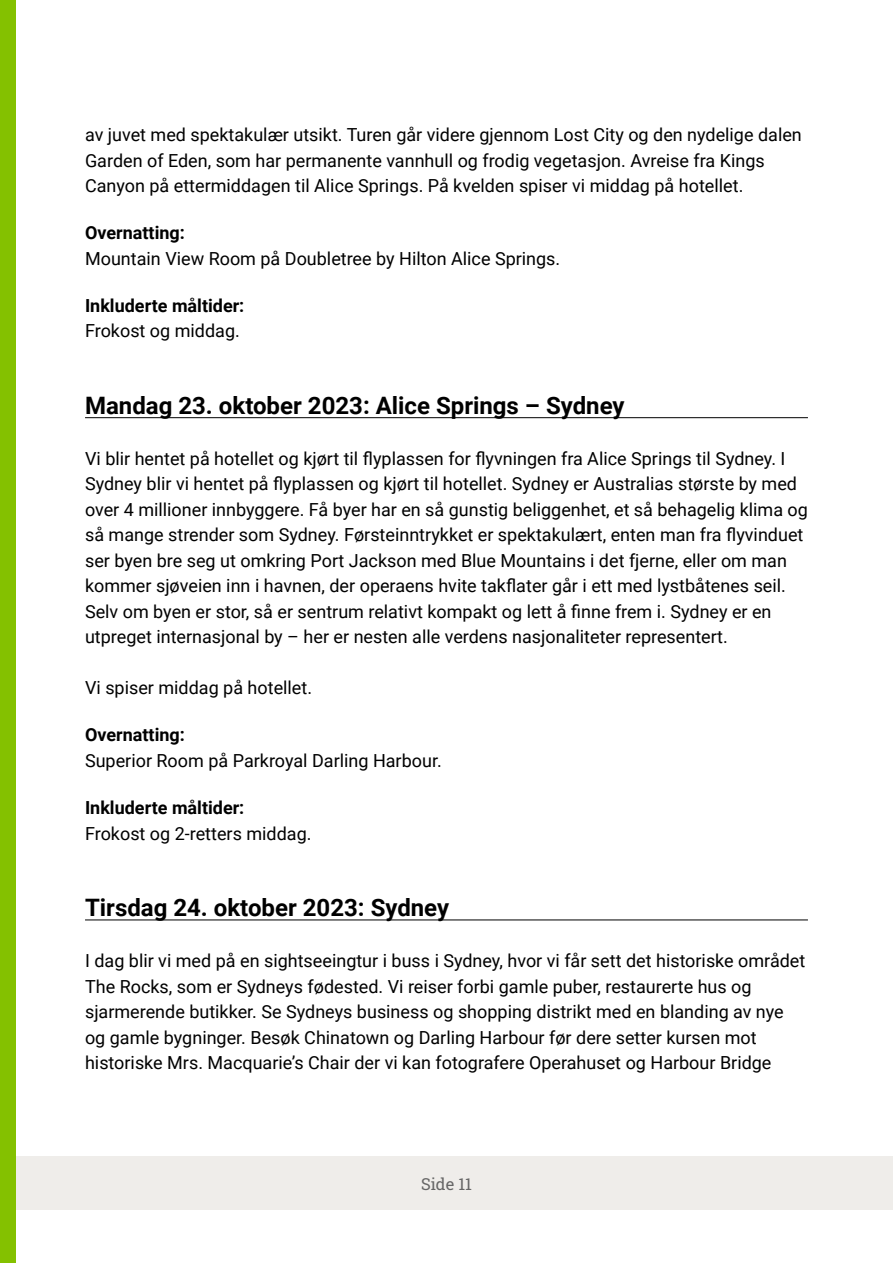
<style>
.page{position:relative;width:893px;height:1263px;background:#fff}
.page>*{position:absolute;margin:0;border:0;box-sizing:border-box;transform-origin:0 0}
.t1{font:700 24px "Roboto";color:#000}
.t2{font:18px/25.5px "Roboto";color:#000}
.t3{font:700 18px "Roboto";color:#000}
.t4{font:16.5px "Roboto Slab";color:#666}
</style>
<div class="page">
<div style="left:0;top:1157px;width:893px;height:53px;background:#efedea"></div>
<div style="left:0;top:0;width:16px;height:1263px;background:#84c100"></div>
<hr style="left:85px;top:417px;width:723px;height:1px;background:#000">
<hr style="left:85px;top:919px;width:723px;height:1px;background:#000">
<p class="t2" style="left:85px;top:121px;width:718px">av juvet med spektakulær utsikt. Turen går videre gjennom Lost City og den nydelige dalen<br>Garden of Eden, som har permanente vannhull og frodig vegetasjon. Avreise fra Kings<br>Canyon på ettermiddagen til Alice Springs. På kvelden spiser vi middag på hotellet.</p>
<p class="t3" style="left:85px;top:220px;width:101px">Overnatting:</p>
<p class="t2" style="left:85px;top:245px;width:477px">Mountain View Room på Doubletree by Hilton Alice Springs.</p>
<p class="t3" style="left:85px;top:293px;width:161px">Inkluderte måltider:</p>
<p class="t2" style="left:85px;top:317px;width:156px">Frokost og middag.</p>
<h1 class="t1" style="left:85px;top:388px;width:541px">Mandag 23. oktober 2023: Alice Springs – Sydney</h1>
<p class="t2" style="left:85px;top:445px;width:724px">Vi blir hentet på hotellet og kjørt til flyplassen for flyvningen fra Alice Springs til Sydney. I Sydney blir vi hentet på flyplassen og kjørt til hotellet. Sydney er Australias største by med over 4 millioner innbyggere. Få byer har en så gunstig beliggenhet, et så behagelig klima og så mange strender som Sydney. Førsteinntrykket er spektakulært, enten man fra flyvinduet ser byen bre seg ut omkring Port Jackson med Blue Mountains i det fjerne, eller om man kommer sjøveien inn i havnen, der operaens hvite takflater går i ett med lystbåtenes seil.<br>Selv om byen er stor, så er sentrum relativt kompakt og lett å finne frem i. Sydney er en utpreget internasjonal by – her er nesten alle verdens nasjonaliteter representert.</p>
<p class="t2" style="left:85px;top:674px;width:229px">Vi spiser middag på hotellet.</p>
<p class="t3" style="left:85px;top:722px;width:101px">Overnatting:</p>
<p class="t2" style="left:85px;top:747px;width:358px">Superior Room på Parkroyal Darling Harbour.</p>
<p class="t3" style="left:85px;top:795px;width:161px">Inkluderte måltider:</p>
<p class="t2" style="left:85px;top:820px;width:228px">Frokost og 2-retters middag.</p>
<h1 class="t1" style="left:85px;top:891px;width:366px">Tirsdag 24. oktober 2023: Sydney</h1>
<p class="t2" style="left:85px;top:947px;width:722px">I dag blir vi med på en sightseeingtur i buss i Sydney, hvor vi får sett det historiske området The Rocks, som er Sydneys fødested. Vi reiser forbi gamle puber, restaurerte hus og sjarmerende butikker. Se Sydneys business og shopping distrikt med en blanding av nye og gamle bygninger. Besøk Chinatown og Darling Harbour før dere setter kursen mot historiske Mrs. Macquarie’s Chair der vi kan fotografere Operahuset og Harbour Bridge</p>
<p class="t4" style="left:421px;top:1173px;width:52px">Side 11</p>
</div>
